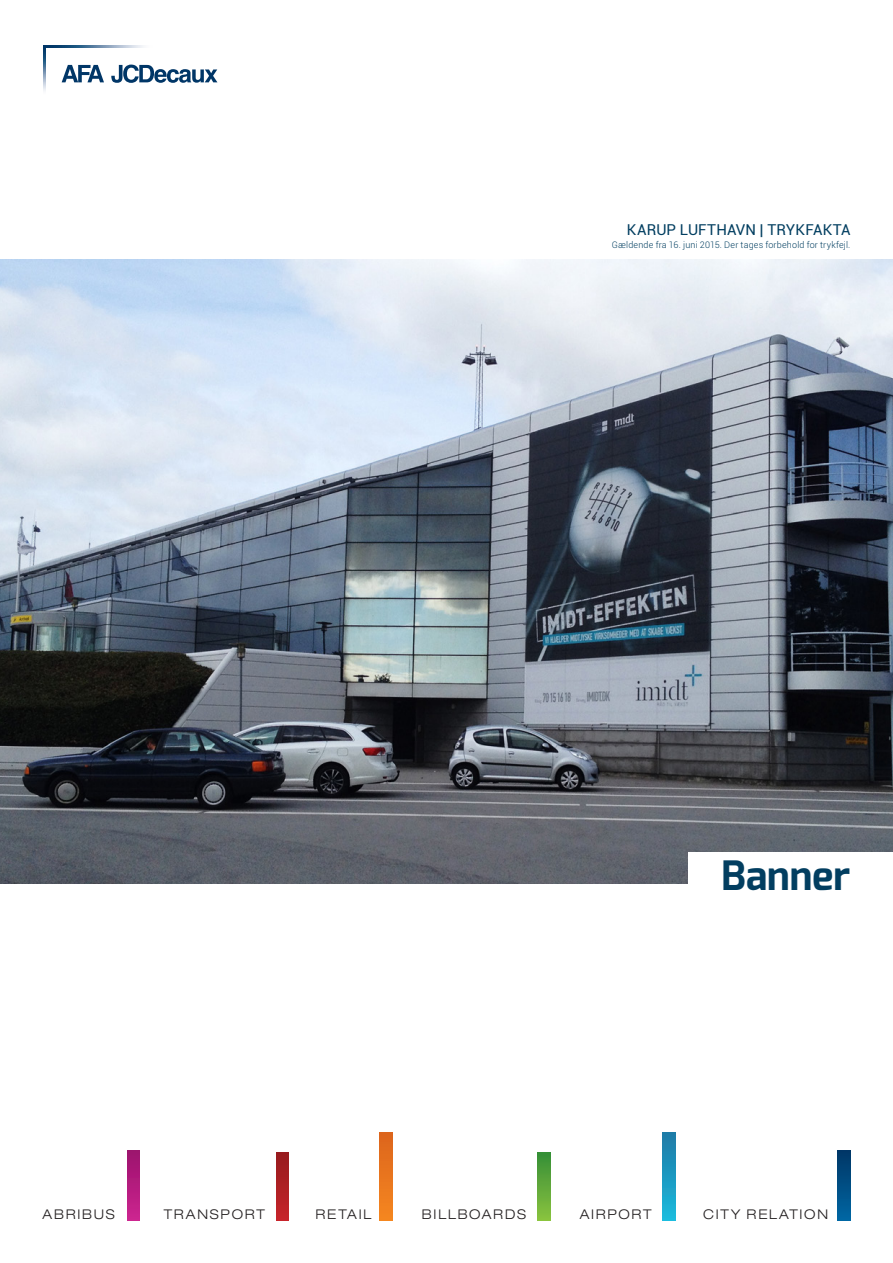
<style>
.page{position:relative;width:893px;height:1263px;background:#fff}
.page>*{position:absolute;margin:0;border:0;box-sizing:border-box;transform-origin:0 0}
.t1{font:700 40.5px "Exo";letter-spacing:.005em;color:#023e60}
.t2{font:15px "Roboto";letter-spacing:.015em;color:#023e60}
.t3{font:300 expanded 13.35px "Helvetica Neue LT Pro";letter-spacing:.13em;color:#231f20}
.t4{font:300 9px "Roboto";letter-spacing:.02em;color:#023e60}
</style>
<div class="page">
<img style="left:0;top:259px;width:893px;height:624px">
<svg style="left:127px;top:1150px;width:13px;height:71px"></svg>
<svg style="left:276px;top:1153px;width:13px;height:68px"></svg>
<svg style="left:379px;top:1133px;width:13px;height:88px"></svg>
<svg style="left:537px;top:1153px;width:13px;height:68px"></svg>
<svg style="left:663px;top:1133px;width:12px;height:88px"></svg>
<svg style="left:838px;top:1150px;width:12px;height:71px"></svg>
<div style="left:688px;top:852px;width:205px;height:62px;background:#fff"></div>
<svg style="left:62px;top:65px;width:42px;height:17px"></svg>
<svg style="left:111px;top:65px;width:106px;height:18px"></svg>
<svg style="left:46px;top:45px;width:97px;height:2px"></svg>
<svg style="left:44px;top:45px;width:2px;height:46px"></svg>
<h2 class="t2" style="left:627px;top:219px;width:225px">KARUP LUFTHAVN | TRYKFAKTA</h2>
<p class="t4" style="left:612px;top:238px;width:240px">Gældende fra 16. juni 2015. Der tages forbehold for trykfejl.</p>
<h1 class="t1" style="left:721px;top:850px;width:131px">Banner</h1>
<h3 class="t3" style="left:43px;top:1206px;width:74px">ABRIBUS</h3>
<h3 class="t3" style="left:164px;top:1206px;width:102px">TRANSPORT</h3>
<h3 class="t3" style="left:316px;top:1206px;width:57px">RETAIL</h3>
<h3 class="t3" style="left:422px;top:1206px;width:106px">BILLBOARDS</h3>
<h3 class="t3" style="left:580px;top:1206px;width:73px">AIRPORT</h3>
<h3 class="t3" style="left:703px;top:1206px;width:126px">CITY RELATION</h3>
</div>
